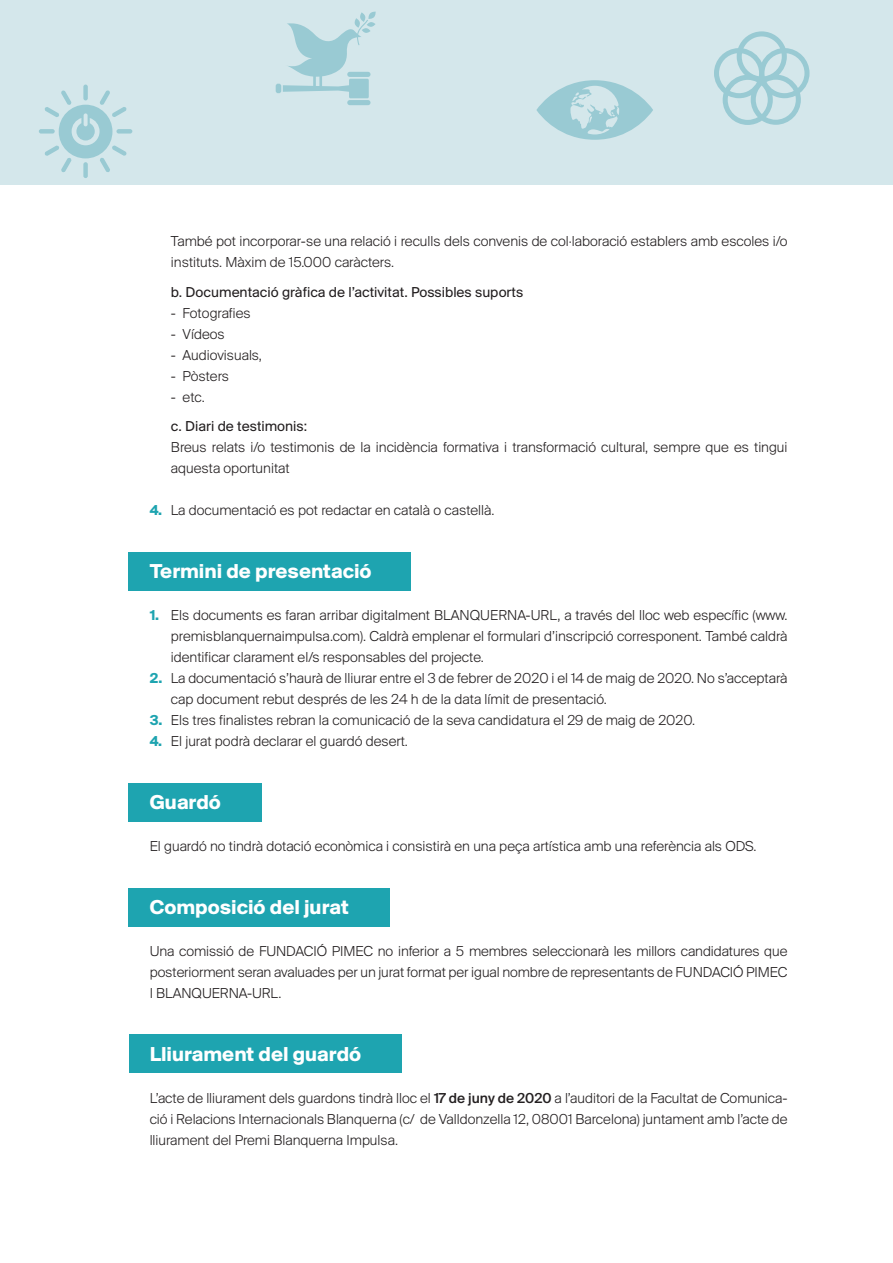
<style>
.page{position:relative;width:893px;height:1263px;background:#fff}
.page>*{position:absolute;margin:0;border:0;box-sizing:border-box;transform-origin:0 0}
.t1{font:700 21px "Suisse BP Intl";color:#fff}
.t2{font:300 15px/21px "Suisse BP Intl";color:#231f20}
.t3{font:15px "Suisse BP Intl";color:#231f20}
.s1{font-weight:700;color:#1ea4b0}
.s2{font-weight:500}
</style>
<div class="page">
<div style="left:0;top:0;width:893px;height:184px;background:#d4e7eb"></div>
<div style="left:129px;top:889px;width:261px;height:38px;background:#1ea4b0"></div>
<div style="left:129px;top:1034px;width:272px;height:38px;background:#1ea4b0"></div>
<div style="left:129px;top:553px;width:282px;height:38px;background:#1ea4b0"></div>
<div style="left:129px;top:783px;width:133px;height:39px;background:#1ea4b0"></div>
<div style="left:39px;top:129px;width:16px;height:5px;background:#99cad3;border-radius:2px"></div>
<div style="left:116px;top:129px;width:16px;height:5px;background:#99cad3;border-radius:2px"></div>
<div style="left:83px;top:162px;width:5px;height:16px;background:#99cad3;border-radius:2px"></div>
<div style="left:83px;top:85px;width:5px;height:15px;background:#99cad3;border-radius:2px"></div>
<svg style="left:44px;top:90px;width:83px;height:83px"></svg>
<svg style="left:536px;top:80px;width:117px;height:60px"></svg>
<div style="left:347px;top:100px;width:23px;height:5px;background:#99cad3;border-radius:3px"></div>
<svg style="left:283px;top:11px;width:93px;height:87px"></svg>
<div style="left:276px;top:84px;width:5px;height:9px;background:#99cad3;border-radius:2px"></div>
<svg style="left:714px;top:31px;width:95px;height:94px"></svg>
<p class="t2" style="left:171px;top:230px;width:618px">També pot incorporar-se una relació i reculls dels convenis de col·laboració establers amb escoles i/o instituts. Màxim de 15.000 caràcters.</p>
<p class="t3" style="left:171px;top:283px;width:354px">b. Documentació gràfica de l’activitat. Possibles suports</p>
<p class="t2" style="left:171px;top:302px;width:81px">- Fotografies</p>
<p class="t2" style="left:171px;top:323px;width:55px">- Vídeos</p>
<p class="t2" style="left:171px;top:344px;width:93px">- Audiovisuals,</p>
<p class="t2" style="left:171px;top:365px;width:60px">- Pòsters</p>
<p class="t2" style="left:171px;top:386px;width:35px">- etc.</p>
<p class="t3" style="left:171px;top:417px;width:138px">c. Diari de testimonis:</p>
<p class="t2" style="left:171px;top:436px;width:618px">Breus relats i/o testimonis de la incidència formativa i transformació cultural, sempre que es tingui aquesta oportunitat</p>
<p class="t2" style="left:150px;top:499px;width:346px"><span class="s1">4.</span> La documentació es pot redactar en català o castellà.</p>
<h1 class="t1" style="left:150px;top:559px;width:223px">Termini de presentació</h1>
<p class="t2" style="left:171px;top:604px;width:618px;text-align:justify;text-indent:-21px"><span class="s1">1.</span> Els documents es faran arribar digitalment BLANQUERNA-URL, a través del lloc web específic (www. premisblanquernaimpulsa.com). Caldrà emplenar el formulari d’inscripció corresponent. També caldrà identificar clarament el/s responsables del projecte.</p>
<p class="t2" style="left:171px;top:667px;width:618px;text-indent:-21px"><span class="s1">2.</span> La documentació s’haurà de lliurar entre el 3 de febrer de 2020 i el 14 de maig de 2020. No s’acceptarà cap document rebut després de les 24 h de la data límit de presentació.</p>
<p class="t2" style="left:150px;top:709px;width:547px"><span class="s1">3.</span> Els tres finalistes rebran la comunicació de la seva candidatura el 29 de maig de 2020.</p>
<p class="t2" style="left:150px;top:730px;width:260px"><span class="s1">4.</span> El jurat podrà declarar el guardó desert.</p>
<h1 class="t1" style="left:150px;top:790px;width:73px">Guardó</h1>
<p class="t2" style="left:150px;top:835px;width:608px">El guardó no tindrà dotació econòmica i consistirà en una peça artística amb una referència als ODS.</p>
<h1 class="t1" style="left:150px;top:895px;width:201px">Composició del jurat</h1>
<p class="t2" style="left:150px;top:940px;width:639px;text-align:justify">Una comissió de FUNDACIÓ PIMEC no inferior a 5 membres seleccionarà les millors candidatures que posteriorment seran avaluades per un jurat format per igual nombre de representants de FUNDACIÓ PIMEC I BLANQUERNA-URL.</p>
<h1 class="t1" style="left:150px;top:1042px;width:213px">Lliurament del guardó</h1>
<p class="t2" style="left:150px;top:1087px;width:639px;text-align:justify">L’acte de lliurament dels guardons tindrà lloc el <span class="s2">17 de juny de 2020</span> a l’auditori de la Facultat de Comunica&shy;ció i Relacions Internacionals Blanquerna (c/ de Valldonzella 12, 08001 Barcelona) juntament amb l’acte de lliurament del Premi Blanquerna Impulsa.</p>
</div>
